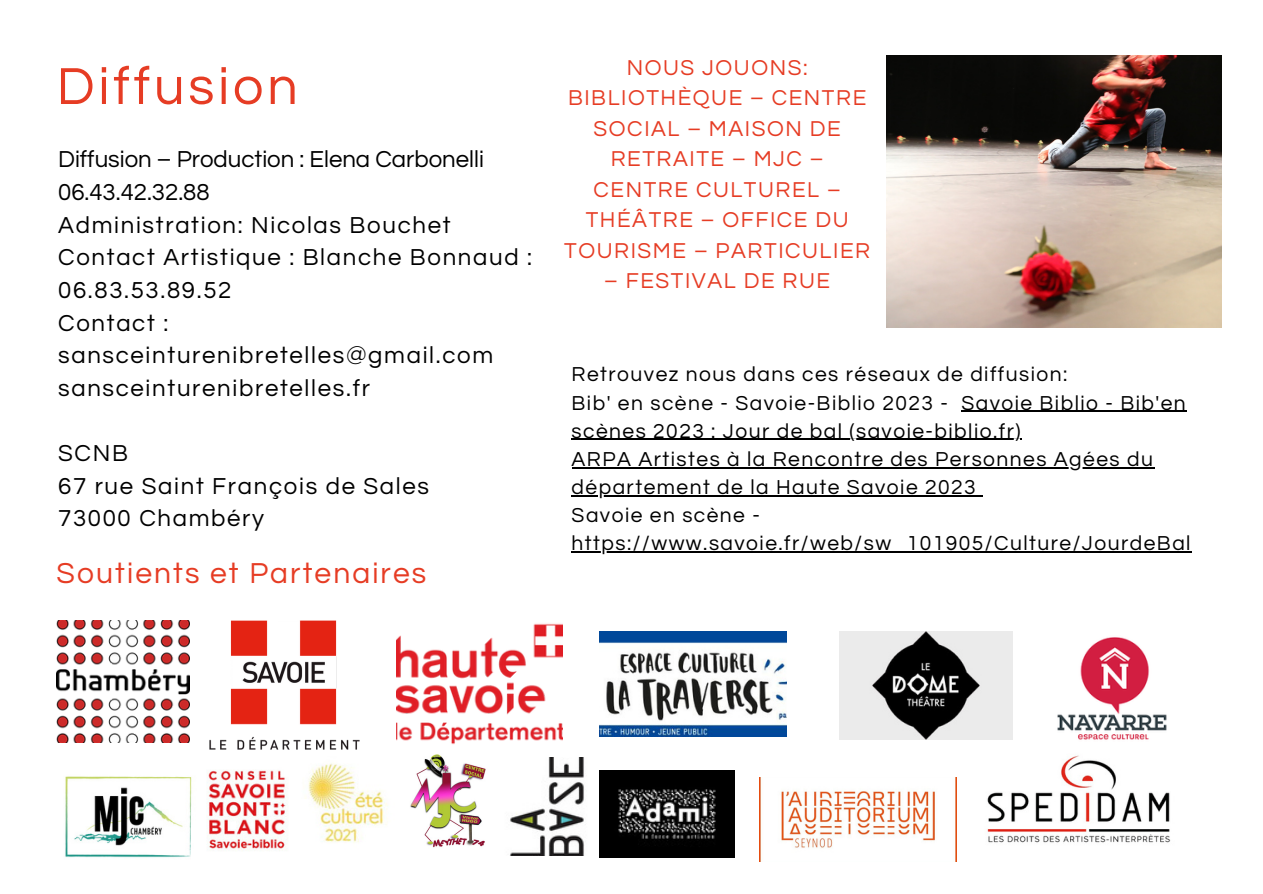
<style>
.page{position:relative;width:1263px;height:894px;background:#fff}
.page>*{position:absolute;margin:0;border:0;box-sizing:border-box;transform-origin:0 0}
.t1{font:54px "Questrial";letter-spacing:.07em;color:#e63c24}
.t2{font:30px "Questrial";letter-spacing:.07em;color:#e63c24}
.t3{font:24px/32.7px "Questrial";letter-spacing:.07em;color:#000}
.t4{font:22.35px/30.5px "Questrial";letter-spacing:.07em;color:#e63c24;text-align:center}
.t5{font:21px/28.2px "Questrial";letter-spacing:.07em;color:#000}
</style>
<div class="page">
<img style="left:65px;top:776px;width:127px;height:82px">
<img style="left:57px;top:620px;width:132px;height:122px">
<img style="left:208px;top:770px;width:78px;height:81px">
<img style="left:396px;top:623px;width:167px;height:122px">
<img style="left:510px;top:757px;width:74px;height:98px">
<img style="left:599px;top:770px;width:135px;height:86px">
<img style="left:305px;top:763px;width:83px;height:80px">
<img style="left:599px;top:631px;width:187px;height:105px">
<img style="left:209px;top:620px;width:151px;height:129px">
<img style="left:886px;top:56px;width:336px;height:271px">
<img style="left:839px;top:631px;width:173px;height:108px">
<img style="left:759px;top:777px;width:197px;height:83px">
<img style="left:410px;top:754px;width:76px;height:94px">
<img style="left:987px;top:755px;width:184px;height:88px">
<img style="left:1057px;top:637px;width:110px;height:103px">
<hr style="left:961px;top:410px;width:226px;height:1px;background:#000">
<hr style="left:572px;top:438px;width:450px;height:2px;background:#000">
<hr style="left:572px;top:467px;width:582px;height:1px;background:#000">
<hr style="left:572px;top:495px;width:405px;height:1px;background:#000">
<hr style="left:572px;top:551px;width:620px;height:1px;background:#000">
<p class="t1" style="left:57px;top:60px;width:243px">Diffusion</p>
<p class="t3" style="left:58px;top:143px;width:475px">Diffusion – Production : Elena Carbonelli<br>06.43.42.32.88<br>Administration: Nicolas Bouchet<br>Contact Artistique : Blanche Bonnaud :<br>06.83.53.89.52<br>Contact : sansceinturenibretelles@gmail.com sansceinturenibretelles.fr</p>
<p class="t3" style="left:58px;top:437px;width:372px">SCNB<br>67 rue Saint François de Sales<br>73000 Chambéry</p>
<h2 class="t2" style="left:57px;top:558px;width:371px">Soutients et Partenaires</h2>
<p class="t4" style="left:564px;top:53px;width:307px">NOUS JOUONS:<br>BIBLIOTHÈQUE – CENTRE<br>SOCIAL – MAISON DE<br>RETRAITE – MJC –<br>CENTRE CULTUREL –<br>THÉÂTRE – OFFICE DU<br>TOURISME – PARTICULIER</p>
<p class="t4" style="left:604px;top:266px;width:227px">– FESTIVAL DE RUE</p>
<p class="t5" style="left:572px;top:361px;width:497px">Retrouvez nous dans ces réseaux de diffusion:</p>
<p class="t5" style="left:572px;top:389px;width:616px">Bib' en scène - Savoie-Biblio 2023 - Savoie Biblio - Bib'en</p>
<p class="t5" style="left:572px;top:417px;width:450px">scènes 2023 : Jour de bal (savoie-biblio.fr)</p>
<p class="t5" style="left:572px;top:445px;width:583px">ARPA Artistes à la Rencontre des Personnes Agées du</p>
<p class="t5" style="left:572px;top:473px;width:406px">département de la Haute Savoie 2023<br>Savoie en scène -</p>
<p class="t5" style="left:572px;top:529px;width:620px">https://www.savoie.fr/web/sw_101905/Culture/JourdeBal</p>
</div>
